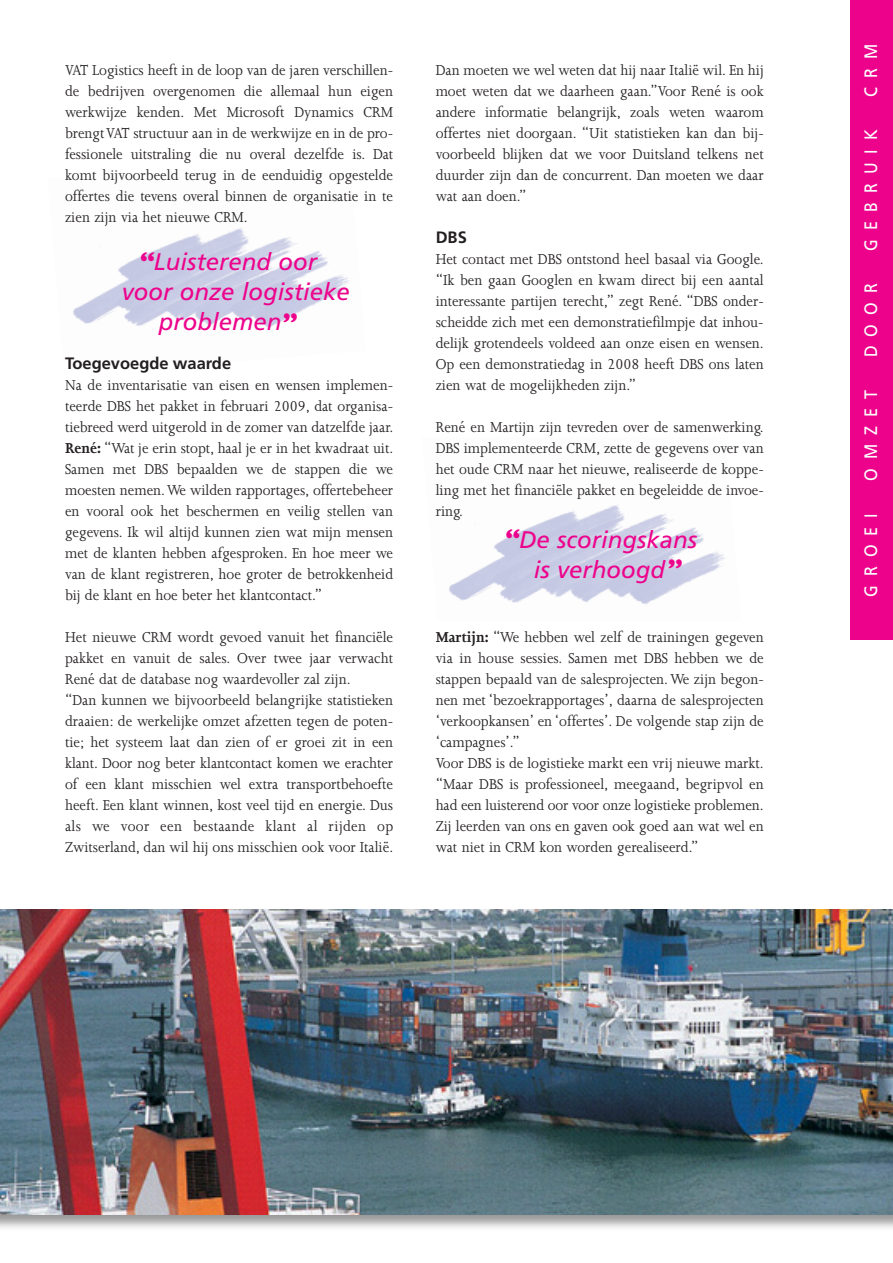
<style>
.page{position:relative;width:893px;height:1263px;background:#fff}
.page>*{position:absolute;margin:0;border:0;box-sizing:border-box;transform-origin:0 0}
.t1{font:italic 24px/30px "Frutiger";color:#ed028c}
.t2{font:18px "Frutiger";letter-spacing:.555em;color:#fff;scale:.9 1}
.t3{font:16.5px/21px "Joanna";color:#231f20;text-align:justify;scale:.93 1}
.t4{font:700 16.5px "Frutiger";color:#231f20}
.s1{font-family:"Joanna";font-weight:800;font-style:normal;font-size:31.5px}
.s2{font-weight:700}
</style>
<div class="page">
<img style="left:449px;top:505px;width:276px;height:99px">
<img style="left:73px;top:228px;width:276px;height:100px">
<div style="left:850px;top:0;width:43px;height:639px;background:#ed028c"></div>
<img style="left:0;top:1214px;width:893px;height:14px">
<img style="left:0;top:909px;width:893px;height:305px">
<p class="t3" style="left:65px;top:61px;width:354px">VAT Logistics heeft in de loop van de jaren verschillen&shy;de bedrijven overgenomen die allemaal hun eigen werkwijze kenden. Met Microsoft Dynamics CRM brengt VAT structuur aan in de werkwijze en in de pro&shy;fessionele uitstraling die nu overal dezelfde is. Dat komt bijvoorbeeld terug in de eenduidig opgestelde offertes die tevens overal binnen de organisatie in te zien zijn via het nieuwe CRM.</p>
<h1 class="t1" style="left:140px;top:249px;width:179px"><span class="s1">“</span>Luisterend oor</h1>
<h1 class="t1" style="left:122px;top:279px;width:230px">voor onze logistieke</h1>
<h1 class="t1" style="left:159px;top:309px;width:141px">problemen<span class="s1">”</span></h1>
<p class="t4" style="left:65px;top:357px;width:168px">Toegevoegde waarde</p>
<p class="t3" style="left:65px;top:376px;width:354px">Na de inventarisatie van eisen en wensen implemen&shy;teerde DBS het pakket in februari 2009, dat organisa&shy;tiebreed werd uitgerold in de zomer van datzelfde jaar.<br><span class="s2">René:</span> “Wat je erin stopt, haal je er in het kwadraat uit.<br>Samen met DBS bepaalden we de stappen die we moesten nemen.We wilden rapportages, offertebeheer en vooral ook het beschermen en veilig stellen van gegevens. Ik wil altijd kunnen zien wat mijn mensen met de klanten hebben afgesproken. En hoe meer we van de klant registreren, hoe groter de betrokkenheid bij de klant en hoe beter het klantcontact.”</p>
<p class="t3" style="left:65px;top:628px;width:354px;text-align:left">Het nieuwe CRM wordt gevoed vanuit het financiële pakket en vanuit de sales. Over twee jaar verwacht René dat de database nog waardevoller zal zijn.<br>“Dan kunnen we bijvoorbeeld belangrijke statistieken draaien: de werkelijke omzet afzetten tegen de poten&shy;tie; het systeem laat dan zien of er groei zit in een klant. Door nog beter klantcontact komen we erachter of een klant misschien wel extra transportbehoefte heeft. Een klant winnen, kost veel tijd en energie. Dus als we voor een bestaande klant al rijden op Zwitserland, dan wil hij ons misschien ook voor Italië.</p>
<p class="t3" style="left:436px;top:61px;width:354px">Dan moeten we wel weten dat hij naar Italië wil. En hij moet weten dat we daarheen gaan.”Voor René is ook andere informatie belangrijk, zoals weten waarom offertes niet doorgaan. “Uit statistieken kan dan bij&shy;voorbeeld blijken dat we voor Duitsland telkens net duurder zijn dan de concurrent. Dan moeten we daar wat aan doen.”</p>
<p class="t4" style="left:436px;top:231px;width:33px">DBS</p>
<p class="t3" style="left:436px;top:250px;width:354px">Het contact met DBS ontstond heel basaal via Google. “Ik ben gaan Googlen en kwam direct bij een aantal interessante partijen terecht,” zegt René. “DBS onder&shy;scheidde zich met een demonstratiefilmpje dat inhou&shy;delijk grotendeels voldeed aan onze eisen en wensen.<br>Op een demonstratiedag in 2008 heeft DBS ons laten zien wat de mogelijkheden zijn.”</p>
<p class="t3" style="left:436px;top:418px;width:354px">René en Martijn zijn tevreden over de samenwerking.<br>DBS implementeerde CRM, zette de gegevens over van het oude CRM naar het nieuwe, realiseerde de koppe&shy;ling met het financiële pakket en begeleidde de invoe&shy;ring.</p>
<h1 class="t1" style="left:534px;top:526px;width:165px;text-indent:-29px"><span class="s1">“</span>De scoringskans is verhoogd<span class="s1">”</span></h1>
<p class="t3" style="left:436px;top:628px;width:354px;text-align:left"><span class="s2">Martijn:</span> “We hebben wel zelf de trainingen gegeven via in house sessies. Samen met DBS hebben we de stappen bepaald van de salesprojecten. We zijn begon&shy;nen met ‘bezoekrapportages’, daarna de salesprojecten ‘verkoopkansen’ en ‘offertes’. De volgende stap zijn de ‘campagnes’.”<br>Voor DBS is de logistieke markt een vrij nieuwe markt. “Maar DBS is professioneel, meegaand, begripvol en had een luisterend oor voor onze logistieke problemen.<br>Zij leerden van ons en gaven ook goed aan wat wel en wat niet in CRM kon worden gerealiseerd.”</p>
<p class="t2" style="left:864px;top:97px;width:60px;rotate:-90deg">CRM</p>
<p class="t2" style="left:864px;top:251px;width:137px;rotate:-90deg">GEBRUIK</p>
<p class="t2" style="left:864px;top:357px;width:84px;rotate:-90deg">DOOR</p>
<p class="t2" style="left:864px;top:481px;width:103px;rotate:-90deg">OMZET</p>
<p class="t2" style="left:864px;top:597px;width:95px;rotate:-90deg">GROEI</p>
</div>
